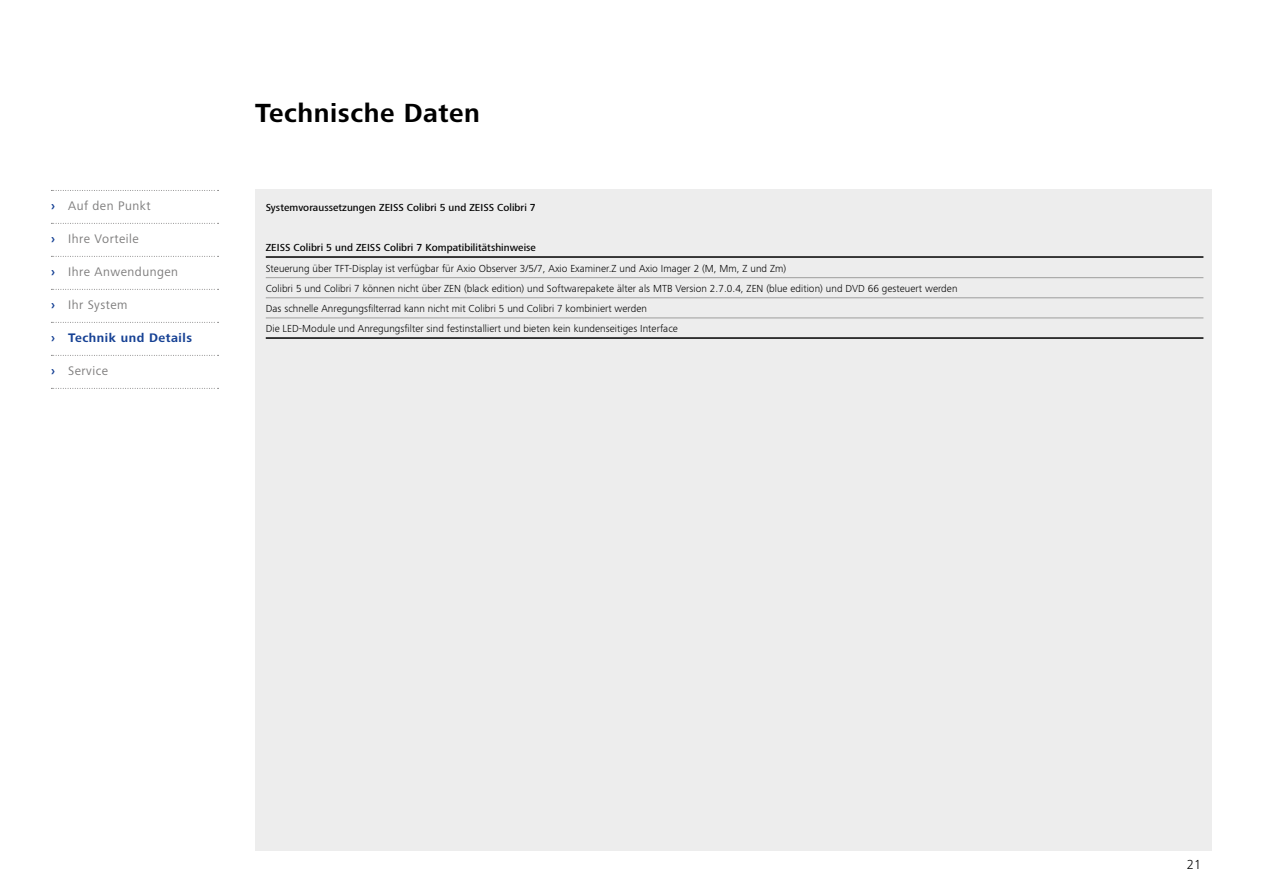
<style>
.page{position:relative;width:1263px;height:893px;background:#fff}
.page>*{position:absolute;margin:0;border:0;box-sizing:border-box;transform-origin:0 0}
.t1{font:700 27px "ZEISS Frutiger Next W1 G";letter-spacing:.02em;color:#000}
.t2{font:300 13.5px "ZEISS Frutiger Next W1 G";color:#000}
.t3{font:12.75px "ZEISS Frutiger Next W1 G";letter-spacing:.04em;color:#7c7b7b}
.t4{font:700 12.75px "ZEISS Frutiger Next W1 G";letter-spacing:.04em;color:#164194}
.t5{font:300 10.5px/20.1px "ZEISS Frutiger Next W1 G";letter-spacing:.005em;color:#000}
.t6{font:500 10.5px "ZEISS Frutiger Next W1 G";letter-spacing:.005em;color:#000}
.s1{font-weight:700;color:#164194}
</style>
<div class="page">
<div style="left:255px;top:189px;width:957px;height:661px;background:#ededed"></div>
<hr style="left:266px;top:277px;width:937px;height:1px;background:#9d9d9c">
<hr style="left:266px;top:298px;width:937px;height:1px;background:#9d9d9c">
<hr style="left:266px;top:318px;width:937px;height:1px;background:#9d9d9c">
<hr style="left:266px;top:337px;width:937px;height:2px;background:#000">
<hr style="left:266px;top:256px;width:937px;height:2px;background:#000">
<svg style="left:51px;top:190px;width:168px;height:1px"></svg>
<svg style="left:51px;top:223px;width:168px;height:1px"></svg>
<svg style="left:51px;top:256px;width:168px;height:1px"></svg>
<svg style="left:51px;top:289px;width:168px;height:1px"></svg>
<svg style="left:51px;top:322px;width:168px;height:1px"></svg>
<svg style="left:51px;top:355px;width:168px;height:1px"></svg>
<svg style="left:51px;top:388px;width:168px;height:1px"></svg>
<p class="t3" style="left:51px;top:197px;width:101px"><span class="s1">›</span> Auf den Punkt</p>
<p class="t3" style="left:51px;top:230px;width:89px"><span class="s1">›</span> Ihre Vorteile</p>
<p class="t3" style="left:51px;top:263px;width:129px"><span class="s1">›</span> Ihre Anwendungen</p>
<p class="t3" style="left:51px;top:296px;width:78px"><span class="s1">›</span> Ihr System</p>
<p class="t4" style="left:51px;top:329px;width:143px">› Technik und Details</p>
<p class="t3" style="left:51px;top:362px;width:59px"><span class="s1">›</span> Service</p>
<h1 class="t1" style="left:255px;top:93px;width:226px">Technische Daten</h1>
<p class="t6" style="left:266px;top:200px;width:272px">Systemvoraussetzungen ZEISS Colibri 5 und ZEISS Colibri 7</p>
<p class="t6" style="left:266px;top:240px;width:272px">ZEISS Colibri 5 und ZEISS Colibri 7 Kompatibilitätshinweise</p>
<p class="t5" style="left:266px;top:257px;width:693px">Steuerung über TFT-Display ist verfügbar für Axio Observer 3/5/7, Axio Examiner.Z und Axio Imager 2 (M, Mm, Z und Zm)<br>Colibri 5 und Colibri 7 können nicht über ZEN (black edition) und Softwarepakete älter als MTB Version 2.7.0.4, ZEN (blue edition) und DVD 66 gesteuert werden Das schnelle Anregungsfilterrad kann nicht mit Colibri 5 und Colibri 7 kombiniert werden<br>Die LED-Module und Anregungsfilter sind festinstalliert und bieten kein kundenseitiges Interface</p>
<p class="t2" style="left:1187px;top:855px;width:16px">21</p>
</div>
